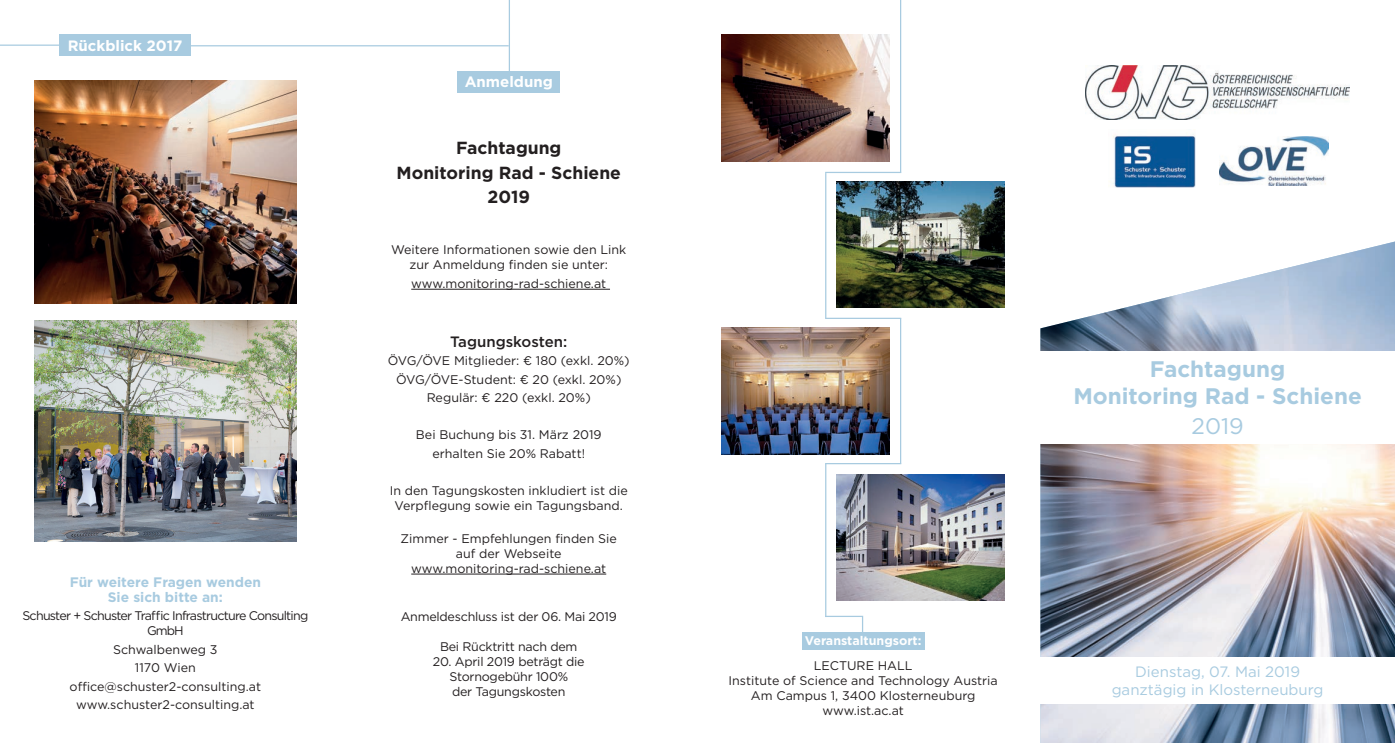
<style>
.page{position:relative;width:1395px;height:743px;background:#fff}
.page>*{position:absolute;margin:0;border:0;box-sizing:border-box;transform-origin:0 0}
.t1{font:700 22.5px/27px "Gotham";color:#a8cbe0;text-align:center}
.t2{font:22.5px "Gotham";color:#a8cbe0}
.t3{font:700 17.5px/24.5px "Gotham";color:#231f20;text-align:center}
.t4{font:15px/18px "Gotham";color:#a8cbe0;text-align:center}
.t5{font:700 15px "Gotham";color:#fff}
.t6{font:500 15px "Gotham";color:#231f20}
.t7{font:700 13.75px/15px "Gotham";color:#a8cbe0;text-align:center}
.t8{font:12.5px/15px "Gotham";color:#231f20;text-align:center}
.t9{font:12.5px/15px "Gotham";letter-spacing:-.02em;color:#231f20;text-align:center}
.t10{font:12.5px/15px "Gotham";letter-spacing:-.06em;color:#231f20;text-align:center}
.t11{font:700 12.5px "Gotham";color:#fff}
</style>
<div class="page">
<div style="left:802px;top:632px;width:122px;height:17px;background:#a8cbe0"></div>
<div style="left:457px;top:72px;width:103px;height:21px;background:#a8cbe0"></div>
<img style="left:1040px;top:241px;width:355px;height:502px">
<div style="left:1031px;top:351px;width:364px;height:92px;background:#fff"></div>
<div style="left:1031px;top:657px;width:364px;height:47px;background:#fff"></div>
<hr style="left:411px;top:289px;width:199px;height:1px;background:#231f20">
<hr style="left:411px;top:573px;width:195px;height:1px;background:#231f20">
<img style="left:836px;top:474px;width:169px;height:126px">
<img style="left:721px;top:328px;width:169px;height:126px">
<img style="left:836px;top:181px;width:169px;height:127px">
<img style="left:721px;top:35px;width:169px;height:126px">
<svg style="left:862px;top:615px;width:1px;height:17px"></svg>
<hr style="left:825px;top:615px;width:37px;height:2px;background:#a8cbe0">
<hr style="left:825px;top:463px;width:1px;height:154px;background:#a8cbe0">
<hr style="left:825px;top:463px;width:76px;height:1px;background:#a8cbe0">
<hr style="left:900px;top:318px;width:1px;height:145px;background:#a8cbe0">
<hr style="left:825px;top:318px;width:76px;height:1px;background:#a8cbe0">
<hr style="left:825px;top:173px;width:1px;height:145px;background:#a8cbe0">
<hr style="left:825px;top:172px;width:76px;height:1px;background:#a8cbe0">
<hr style="left:900px;top:0;width:1px;height:172px;background:#a8cbe0">
<hr style="left:509px;top:0;width:1px;height:72px;background:#a8cbe0">
<img style="left:1085px;top:65px;width:264px;height:54px">
<div style="left:59px;top:35px;width:132px;height:21px;background:#a8cbe0"></div>
<hr style="left:0;top:45px;width:63px;height:1px;background:#a8cbe0">
<img style="left:35px;top:80px;width:261px;height:224px">
<img style="left:35px;top:320px;width:261px;height:221px">
<hr style="left:182px;top:45px;width:327px;height:1px;background:#a8cbe0">
<img style="left:1112px;top:134px;width:84px;height:54px">
<img style="left:1219px;top:137px;width:109px;height:49px">
<p class="t5" style="left:68px;top:36px;width:116px">Rückblick 2017</p>
<p class="t7" style="left:70px;top:574px;width:193px">Für weitere Fragen wenden<br>Sie sich bitte an:</p>
<p class="t10" style="left:22px;top:608px;width:287px">Schuster + Schuster Traffic Infrastructure Consulting<br>GmbH</p>
<p class="t8" style="left:70px;top:639px;width:193px;line-height:18.5px">Schwalbenweg 3<br>1170 Wien office@schuster2-consulting.at www.schuster2-consulting.at</p>
<p class="t5" style="left:465px;top:72px;width:90px">Anmeldung</p>
<h2 class="t3" style="left:396px;top:135px;width:226px">Fachtagung<br>Monitoring Rad - Schiene<br>2019</h2>
<p class="t8" style="left:391px;top:242px;width:237px">Weitere Informationen sowie den Link zur Anmeldung finden sie unter:</p>
<p class="t8" style="left:411px;top:276px;width:196px">www.monitoring-rad-schiene.at</p>
<p class="t6" style="left:450px;top:331px;width:119px">Tagungskosten:</p>
<p class="t8" style="left:388px;top:351px;width:243px;line-height:18.5px">ÖVG/ÖVE Mitglieder: € 180 (exkl. 20%)<br>ÖVG/ÖVE-Student: € 20 (exkl. 20%)<br>Regulär: € 220 (exkl. 20%)</p>
<p class="t8" style="left:416px;top:425px;width:187px;line-height:18.5px">Bei Buchung bis 31. März 2019 erhalten Sie 20% Rabatt!</p>
<p class="t8" style="left:390px;top:483px;width:240px">In den Tagungskosten inkludiert ist die<br>Verpflegung sowie ein Tagungsband.</p>
<p class="t8" style="left:401px;top:530px;width:218px">Zimmer - Empfehlungen finden Sie auf der Webseite www.monitoring-rad-schiene.at</p>
<p class="t9" style="left:401px;top:608px;width:218px">Anmeldeschluss ist der 06. Mai 2019</p>
<p class="t9" style="left:440px;top:638px;width:139px">Bei Rücktritt nach dem</p>
<p class="t9" style="left:433px;top:653px;width:153px">20. April 2019 beträgt die<br>Stornogebühr 100%<br>der Tagungskosten</p>
<h1 class="t1" style="left:1073px;top:355px;width:290px">Fachtagung<br>Monitoring Rad - Schiene</h1>
<h1 class="t2" style="left:1191px;top:411px;width:54px">2019</h1>
<p class="t11" style="left:805px;top:632px;width:118px">Veranstaltungsort:</p>
<p class="t8" style="left:728px;top:658px;width:271px">LECTURE HALL<br>Institute of Science and Technology Austria<br>Am Campus 1, 3400 Klosterneuburg www.ist.ac.at</p>
<p class="t4" style="left:1111px;top:662px;width:213px">Dienstag, 07. Mai 2019 ganztägig in Klosterneuburg</p>
</div>
